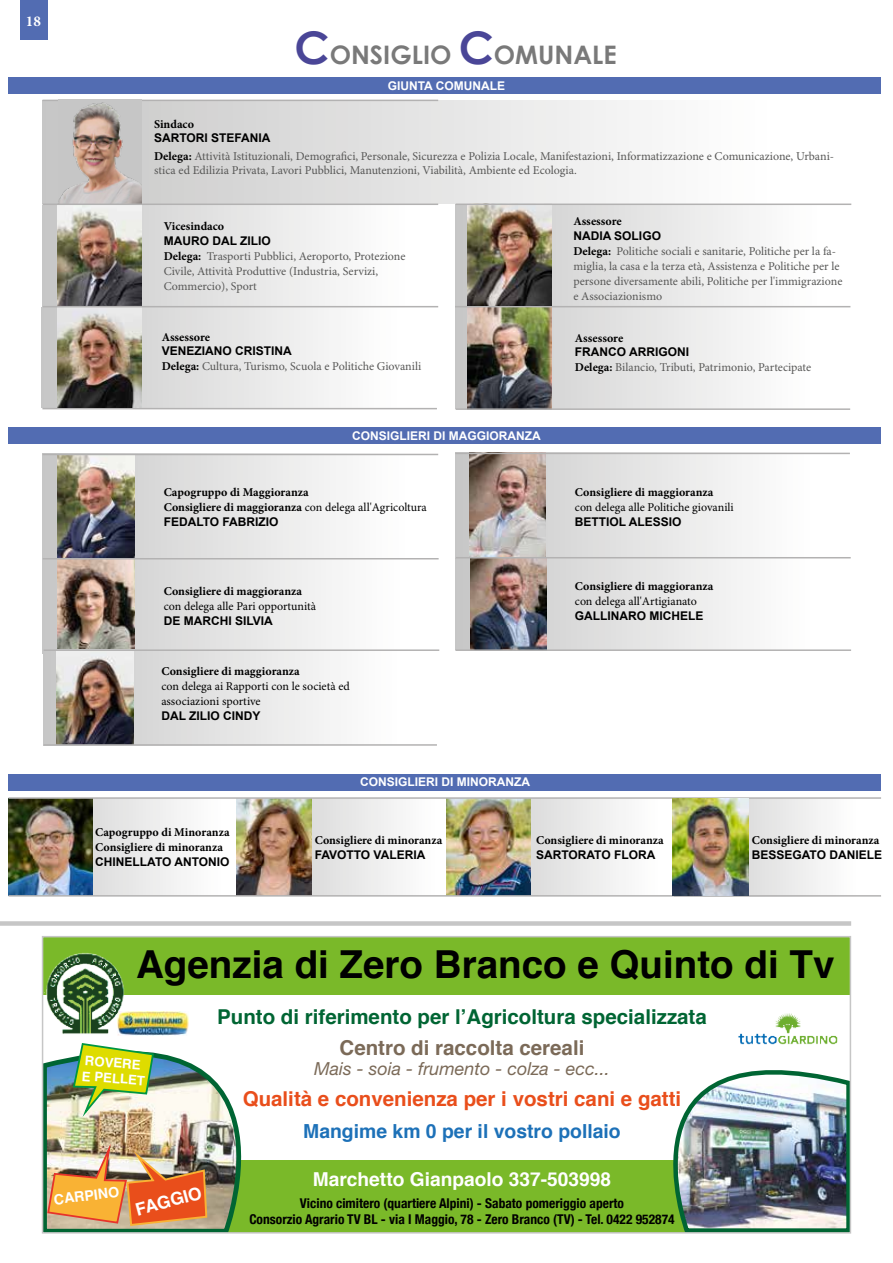
<style>
.page{position:relative;width:893px;height:1263px;background:#fff}
.page>*{position:absolute;margin:0;border:0;box-sizing:border-box;transform-origin:0 0}
.t1{font:700 38.55px "Helvetica";color:#000}
.t2{font:700 25.5px "Century Gothic";color:#797979}
.t3{font:700 20.55px "Helvetica";color:#006533}
.t4{font:700 20.55px "Helvetica";color:#e94e1b}
.t5{font:700 20.55px "Helvetica";color:#7b6a58}
.t6{font:700 19.35px "Helvetica";color:#1d71b8}
.t7{font:700 19.2px "Helvetica";color:#fff}
.t8{font:italic 18px "Helvetica Neue LT Std";color:#7b6a58}
.t9{font:700 17.55px "Helvetica";color:#fff}
.t10{font:700 15px "Minion Pro";color:#fff}
.t11{font:700 14.25px "Helvetica";color:#fff}
.t12{font:700 condensed 13.5px/16.4px "Helvetica Neue";color:#000;text-align:center}
.t13{font:700 13.2px/15.5px "Helvetica";color:#fff}
.t14{font:12px/15px "Minion Pro";color:#575756}
.t15{font:700 12px/15px "Minion Pro";color:#000}
.t16{font:700 12px "Arial";color:#000}
.t17{font:12px/15px "Minion Pro";color:#000}
.t18{font:700 12px "Arial";color:#fff}
.s1{font-size:45px;color:#4a4697}
.s2{font-weight:700;color:#000}
.s3{font-weight:400}
</style>
<div class="page">
<div style="left:20px;top:0;width:28px;height:40px;background:#526cb2"></div>
<div style="left:0;top:921px;width:851px;height:5px;background:#c6c6c6"></div>
<div style="left:9px;top:78px;width:872px;height:16px;background:#526cb2"></div>
<div style="left:9px;top:428px;width:872px;height:16px;background:#526cb2"></div>
<div style="left:43px;top:937px;width:807px;height:58px;background:#7ab929"></div>
<img style="left:46px;top:953px;width:79px;height:46px">
<img style="left:775px;top:1013px;width:26px;height:11px">
<div style="left:43px;top:1160px;width:807px;height:73px;background:#7ab929"></div>
<img style="left:673px;top:1024px;width:175px;height:206px">
<img style="left:45px;top:999px;width:197px;height:231px">
<img style="left:46px;top:1147px;width:162px;height:80px">
<img style="left:72px;top:1042px;width:83px;height:72px">
<div style="left:42px;top:936px;width:809px;height:297px;border:2px solid #c6c6c6"></div>
<svg style="left:43px;top:100px;width:808px;height:104px"></svg>
<svg style="left:92px;top:799px;width:145px;height:96px"></svg>
<hr style="left:43px;top:100px;width:395px;height:1px;background:#b3b2b2">
<svg style="left:43px;top:559px;width:397px;height:92px"></svg>
<img style="left:58px;top:559px;width:76px;height:90px">
<hr style="left:43px;top:558px;width:396px;height:1px;background:#b3b2b2">
<svg style="left:43px;top:649px;width:287px;height:97px"></svg>
<img style="left:57px;top:651px;width:76px;height:93px">
<svg style="left:43px;top:454px;width:396px;height:104px"></svg>
<svg style="left:455px;top:454px;width:395px;height:103px"></svg>
<img style="left:469px;top:454px;width:78px;height:105px">
<svg style="left:455px;top:204px;width:397px;height:102px"></svg>
<svg style="left:311px;top:799px;width:86px;height:96px"></svg>
<img style="left:237px;top:799px;width:74px;height:96px">
<svg style="left:455px;top:559px;width:288px;height:90px;background:#c5c2c2"></svg>
<hr style="left:455px;top:649px;width:396px;height:2px;background:#b3b2b2">
<hr style="left:44px;top:649px;width:395px;height:2px;background:#b3b2b2">
<svg style="left:455px;top:308px;width:288px;height:100px"></svg>
<svg style="left:42px;top:307px;width:396px;height:101px"></svg>
<img style="left:468px;top:308px;width:84px;height:100px">
<svg style="left:43px;top:205px;width:396px;height:102px"></svg>
<svg style="left:530px;top:799px;width:89px;height:96px"></svg>
<svg style="left:749px;top:799px;width:72px;height:96px"></svg>
<img style="left:446px;top:799px;width:84px;height:96px">
<img style="left:9px;top:799px;width:83px;height:96px">
<hr style="left:9px;top:895px;width:872px;height:2px;background:#b3b2b2">
<hr style="left:9px;top:797px;width:872px;height:2px;background:#b3b2b2">
<hr style="left:43px;top:454px;width:395px;height:1px;background:#b3b2b2">
<hr style="left:455px;top:453px;width:395px;height:1px;background:#b3b2b2">
<hr style="left:456px;top:408px;width:394px;height:2px;background:#b3b2b2">
<hr style="left:42px;top:408px;width:395px;height:1px;background:#b3b2b2">
<hr style="left:455px;top:557px;width:396px;height:1px;background:#b3b2b2">
<hr style="left:44px;top:744px;width:393px;height:2px;background:#b3b2b2">
<img style="left:58px;top:100px;width:83px;height:308px">
<div style="left:9px;top:774px;width:872px;height:16px;background:#526cb2"></div>
<img style="left:672px;top:799px;width:77px;height:96px">
<hr style="left:43px;top:204px;width:395px;height:1px;background:#b3b2b2">
<hr style="left:43px;top:306px;width:395px;height:1px;background:#b3b2b2">
<hr style="left:455px;top:306px;width:395px;height:1px;background:#b3b2b2">
<img style="left:468px;top:203px;width:84px;height:103px">
<hr style="left:456px;top:204px;width:395px;height:1px;background:#b3b2b2">
<p class="t10" style="left:26px;top:10px;width:16px">18</p>
<h2 class="t2" style="left:295px;top:35px;width:324px"><span class="s1">C</span>ONSIGLIO <span class="s1">C</span>OMUNALE</h2>
<p class="t18" style="left:388px;top:77px;width:119px">GIUNTA COMUNALE</p>
<p class="t15" style="left:154px;top:116px;width:41px">Sindaco</p>
<p class="t16" style="left:154px;top:130px;width:118px">SARTORI STEFANIA</p>
<p class="t14" style="left:154px;top:150px;width:681px;line-height:13.5px"><span class="s2">Delega:</span> Attività Istituzionali, Demografici, Personale, Sicurezza e Polizia Locale, Manifestazioni, Informatizzazione e Comunicazione, Urbani&shy;stica ed Edilizia Privata, Lavori Pubblici, Manutenzioni, Viabilità, Ambiente ed Ecologia.</p>
<p class="t15" style="left:164px;top:219px;width:62px">Vicesindaco</p>
<p class="t16" style="left:164px;top:232px;width:109px">MAURO DAL ZILIO</p>
<p class="t14" style="left:164px;top:249px;width:243px"><span class="s2">Delega:</span> Trasporti Pubblici, Aeroporto, Protezione<br>Civile, Attività Produttive (Industria, Servizi,<br>Commercio), Sport</p>
<p class="t15" style="left:162px;top:329px;width:50px">Assessore</p>
<p class="t16" style="left:162px;top:343px;width:132px">VENEZIANO CRISTINA</p>
<p class="t14" style="left:162px;top:360px;width:261px"><span class="s2">Delega:</span> Cultura, Turismo, Scuola e Politiche Giovanili</p>
<p class="t18" style="left:352px;top:427px;width:190px">CONSIGLIERI DI MAGGIORANZA</p>
<p class="t15" style="left:164px;top:485px;width:265px">Capogruppo di Maggioranza<br>Consigliere di maggioranza <span class="s3">con delega all'Agricoltura</span></p>
<p class="t16" style="left:164px;top:514px;width:116px">FEDALTO FABRIZIO</p>
<p class="t15" style="left:164px;top:584px;width:140px">Consigliere di maggioranza</p>
<p class="t17" style="left:164px;top:599px;width:154px">con delega alle Pari opportunità</p>
<p class="t16" style="left:164px;top:613px;width:111px">DE MARCHI SILVIA</p>
<p class="t15" style="left:161px;top:663px;width:140px">Consigliere di maggioranza</p>
<p class="t17" style="left:161px;top:679px;width:190px">con delega ai Rapporti con le società ed associazioni sportive</p>
<p class="t16" style="left:161px;top:707px;width:101px">DAL ZILIO CINDY</p>
<p class="t18" style="left:360px;top:773px;width:172px">CONSIGLIERI DI MINORANZA</p>
<p class="t15" style="left:573px;top:214px;width:50px">Assessore</p>
<p class="t16" style="left:573px;top:227px;width:89px">NADIA SOLIGO</p>
<p class="t14" style="left:573px;top:244px;width:270px"><span class="s2">Delega:</span> Politiche sociali e sanitarie, Politiche per la fa&shy;miglia, la casa e la terza età, Assistenza e Politiche per le persone diversamente abili, Politiche per l'immigrazione e Associazionismo</p>
<p class="t15" style="left:575px;top:330px;width:50px">Assessore</p>
<p class="t16" style="left:575px;top:343px;width:116px">FRANCO ARRIGONI</p>
<p class="t14" style="left:575px;top:360px;width:238px"><span class="s2">Delega:</span> Bilancio, Tributi, Patrimonio, Partecipate</p>
<p class="t15" style="left:575px;top:485px;width:140px">Consigliere di maggioranza</p>
<p class="t17" style="left:575px;top:500px;width:160px">con delega alle Politiche giovanili</p>
<p class="t16" style="left:575px;top:514px;width:108px">BETTIOL ALESSIO</p>
<p class="t15" style="left:575px;top:579px;width:140px">Consigliere di maggioranza</p>
<p class="t17" style="left:575px;top:594px;width:124px">con delega all'Artigianato</p>
<p class="t16" style="left:575px;top:608px;width:130px">GALLINARO MICHELE</p>
<p class="t15" style="left:95px;top:824px;width:136px">Capogruppo di Minoranza<br>Consigliere di minoranza</p>
<p class="t16" style="left:95px;top:853px;width:136px">CHINELLATO ANTONIO</p>
<p class="t15" style="left:315px;top:833px;width:129px">Consigliere di minoranza</p>
<p class="t16" style="left:315px;top:846px;width:112px">FAVOTTO VALERIA</p>
<p class="t15" style="left:536px;top:833px;width:129px">Consigliere di minoranza</p>
<p class="t16" style="left:536px;top:846px;width:121px">SARTORATO FLORA</p>
<p class="t15" style="left:752px;top:833px;width:129px">Consigliere di minoranza</p>
<p class="t16" style="left:752px;top:846px;width:132px">BESSEGATO DANIELE</p>
<h1 class="t1" style="left:136px;top:933px;width:700px">Agenzia di Zero Branco e Quinto di Tv</h1>
<p class="t13" style="left:84px;top:1053px;width:65px;rotate:4deg">ROVERE<br>E PELLET</p>
<p class="t11" style="left:52px;top:1188px;width:67px;rotate:-7deg">CARPINO</p>
<h3 class="t9" style="left:132px;top:1196px;width:70px;rotate:-15deg">FAGGIO</h3>
<h3 class="t3" style="left:217px;top:1000px;width:491px">Punto di riferimento per l’Agricoltura specializzata</h3>
<h3 class="t5" style="left:340px;top:1031px;width:246px">Centro di raccolta cereali</h3>
<h3 class="t8" style="left:314px;top:1057px;width:297px">Mais - soia - frumento - colza - ecc...</h3>
<h3 class="t4" style="left:243px;top:1082px;width:440px">Qualità e convenienza per i vostri cani e gatti</h3>
<h3 class="t6" style="left:303px;top:1115px;width:319px">Mangime km 0 per il vostro pollaio</h3>
<h3 class="t7" style="left:313px;top:1164px;width:300px">Marchetto Gianpaolo 337-503998</h3>
<p class="t12" style="left:249px;top:1195px;width:427px">Vicino cimitero (quartiere Alpini) - Sabato pomeriggio aperto<br>Consorzio Agrario TV BL - via I Maggio, 78 - Zero Branco (TV) - Tel. 0422 952874</p>
</div>
